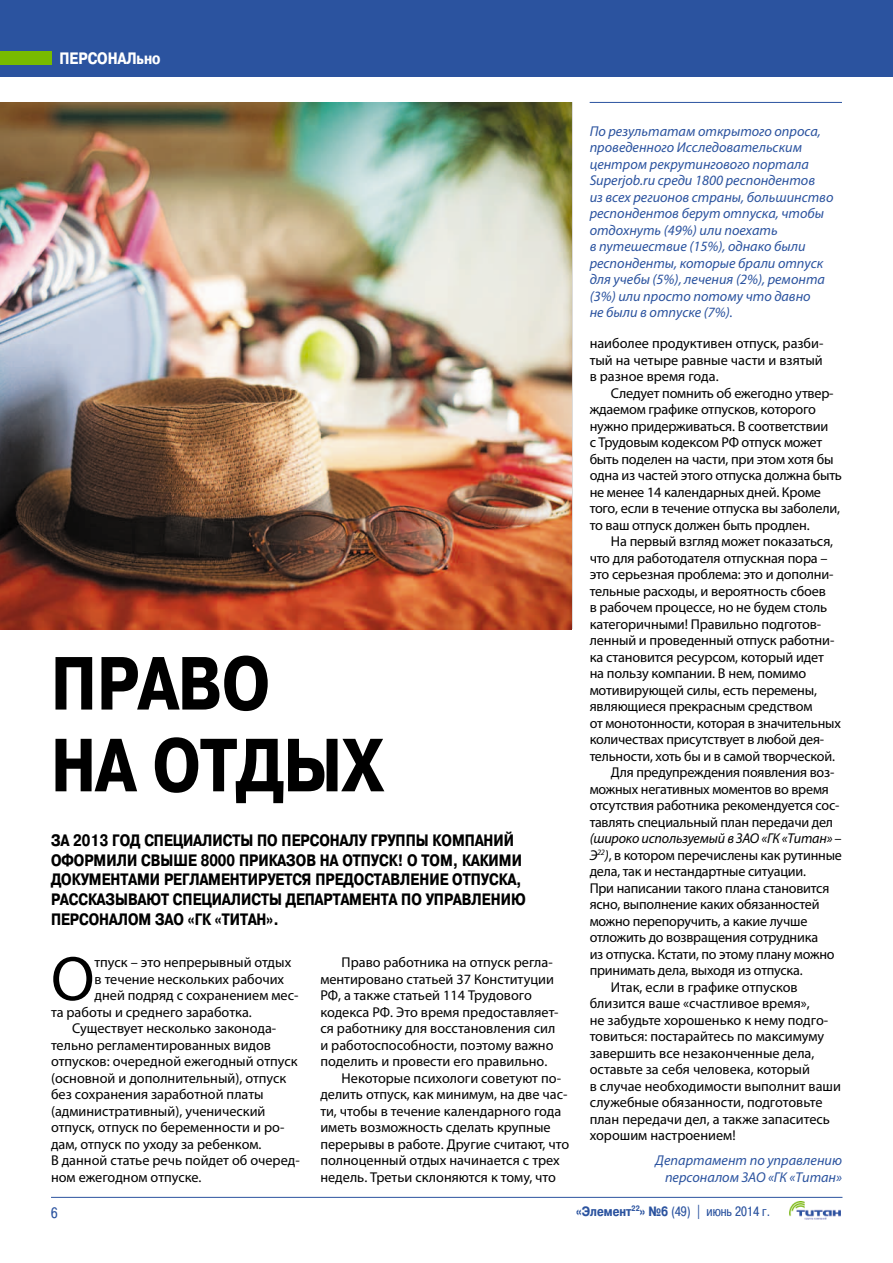
<style>
.page{position:relative;width:893px;height:1263px;background:#fff}
.page>*{position:absolute;margin:0;border:0;box-sizing:border-box;transform-origin:0 0}
.t1{font:700 75px/81.8px "Pragmatica Condensed Cyr";color:#000}
.t2{font:63.15px "Myriad Pro";color:#000}
.t3{font:700 16.5px/19.8px "Pragmatica Condensed Cyr";color:#000}
.t4{font:700 16.5px "Pragmatica Condensed Cyr";color:#fff}
.t5{font:15px "Pragmatica Condensed Cyr";color:#2b539f}
.t6{font:14.25px/16.5px "Myriad Pro";letter-spacing:-.01em;color:#000;text-align:justify}
.t7{font:italic 14.25px/16.5px "Myriad Pro";color:#2b539f;text-align:right}
.t8{font:italic 14.25px "Myriad Pro";letter-spacing:-.015em;color:#000}
.t9{font:13.5px "Pragmatica Condensed Cyr";color:#2b539f}
.s1{font-style:italic}
.s2{font-weight:700}
</style>
<div class="page">
<div style="left:0;top:0;width:893px;height:77px;background:#2b539f"></div>
<div style="left:0;top:51px;width:51px;height:13px;background:#78bb00"></div>
<hr style="left:51px;top:1197px;width:791px;height:1px;background:#2b539f">
<img style="left:790px;top:1201px;width:51px;height:18px">
<img style="left:0;top:102px;width:572px;height:527px">
<hr style="left:590px;top:102px;width:252px;height:1px;background:#2b539f">
<p class="t4" style="left:60px;top:49px;width:103px">персонально</p>
<h1 class="t1" style="left:51px;top:643px;width:334px">Право<br>на отдых</h1>
<p class="t3" style="left:51px;top:830px;width:476px">За 2013 год специалисты по персоналу Группы компаний оформили свыше 8000 приказов на отпуск! О том, какими документами регламентируется предоставление отпуска, рассказывают специалисты департамента по управлению персоналом ЗАО</p>
<p class="t3" style="left:188px;top:909px;width:93px">«ГК «Титан».</p>
<h2 class="t2" style="left:51px;top:940px;width:45px">О</h2>
<p class="t6" style="left:95px;top:954px;width:198px">тпуск – это непрерывный отдых</p>
<p class="t6" style="left:95px;top:970px;width:191px">в течение нескольких рабочих</p>
<p class="t6" style="left:95px;top:987px;width:205px">дней подряд с сохранением мес-</p>
<p class="t6" style="left:51px;top:1003px;width:202px">та работы и среднего заработка.</p>
<p class="t6" style="left:72px;top:1020px;width:205px">Существует несколько законода-</p>
<p class="t6" style="left:51px;top:1036px;width:222px">тельно регламентированных видов</p>
<p class="t6" style="left:51px;top:1053px;width:248px">отпусков: очередной ежегодный отпуск</p>
<p class="t6" style="left:51px;top:1069px;width:237px">(основной и дополнительный), отпуск</p>
<p class="t6" style="left:51px;top:1086px;width:214px">без сохранения заработной платы</p>
<p class="t6" style="left:51px;top:1102px;width:216px">(административный), ученический</p>
<p class="t6" style="left:51px;top:1119px;width:235px">отпуск, отпуск по беременности и ро-</p>
<p class="t6" style="left:51px;top:1135px;width:212px">дам, отпуск по уходу за ребенком.</p>
<p class="t6" style="left:51px;top:1152px;width:250px">В данной статье речь пойдет об очеред-</p>
<p class="t6" style="left:51px;top:1168px;width:152px">ном ежегодном отпуске.</p>
<p class="t6" style="left:342px;top:954px;width:213px">Право работника на отпуск регла-</p>
<p class="t6" style="left:320px;top:970px;width:235px">ментировано статьей 37 Конституции</p>
<p class="t6" style="left:320px;top:987px;width:213px">РФ, а также статьей 114 Трудового</p>
<p class="t6" style="left:320px;top:1003px;width:240px">кодекса РФ. Это время предоставляет-</p>
<p class="t6" style="left:320px;top:1020px;width:236px">ся работнику для восстановления сил</p>
<p class="t6" style="left:320px;top:1036px;width:235px">и работоспособности, поэтому важно</p>
<p class="t6" style="left:320px;top:1053px;width:229px">поделить и провести его правильно.</p>
<p class="t6" style="left:342px;top:1069px;width:221px">Некоторые психологи советуют по-</p>
<p class="t6" style="left:320px;top:1086px;width:248px">делить отпуск, как минимум, на две час-</p>
<p class="t6" style="left:320px;top:1102px;width:243px">ти, чтобы в течение календарного года</p>
<p class="t6" style="left:320px;top:1119px;width:232px">иметь возможность сделать крупные</p>
<p class="t6" style="left:320px;top:1135px;width:250px">перерывы в работе. Другие считают, что</p>
<p class="t6" style="left:320px;top:1152px;width:241px">полноценный отдых начинается с трех</p>
<p class="t6" style="left:320px;top:1168px;width:237px">недель. Третьи склоняются к тому, что</p>
<p class="t7" style="left:590px;top:123px;width:245px;text-align:left">По результатам открытого опроса, проведенного Исследовательским центром рекрутингового портала Superjob.ru среди 1800 респондентов<br>из всех регионов страны, большинство респондентов берут отпуска, чтобы отдохнуть (49%) или поехать<br>в путешествие (15%), однако были респонденты, которые брали отпуск для учебы (5%), лечения (2%), ремонта (3%) или просто потому что давно<br>не были в отпуске (7%).</p>
<p class="t6" style="left:590px;top:335px;width:235px">наиболее продуктивен отпуск, разби&shy;тый на четыре равные части и взятый в разное время года.</p>
<p class="t6" style="left:590px;top:385px;width:254px;text-align:left;text-indent:21px">Следует помнить об ежегодно утвер&shy;ждаемом графике отпусков, которого нужно придерживаться. В соответствии<br>с Трудовым кодексом РФ отпуск может быть поделен на части, при этом хотя бы одна из частей этого отпуска должна быть не менее 14 календарных дней. Кроме того, если в течение отпуска вы заболели, то ваш отпуск должен быть продлен.</p>
<p class="t6" style="left:611px;top:533px;width:224px">На первый взгляд может показаться,</p>
<p class="t6" style="left:590px;top:550px;width:240px">что для работодателя отпускная пора –</p>
<p class="t6" style="left:590px;top:566px;width:245px">это серьезная проблема: это и дополни-</p>
<p class="t6" style="left:590px;top:583px;width:238px">тельные расходы, и вероятность сбоев</p>
<p class="t6" style="left:590px;top:599px;width:239px">в рабочем процессе, но не будем столь</p>
<p class="t6" style="left:590px;top:616px;width:233px">категоричными! Правильно подготов-</p>
<p class="t6" style="left:590px;top:632px;width:246px">ленный и проведенный отпуск работни-</p>
<p class="t6" style="left:590px;top:649px;width:236px">ка становится ресурсом, который идет</p>
<p class="t6" style="left:590px;top:665px;width:218px">на пользу компании. В нем, помимо</p>
<p class="t6" style="left:590px;top:682px;width:229px">мотивирующей силы, есть перемены,</p>
<p class="t6" style="left:590px;top:698px;width:224px">являющиеся прекрасным средством</p>
<p class="t6" style="left:590px;top:715px;width:253px">от монотонности, которая в значительных</p>
<p class="t6" style="left:590px;top:731px;width:236px">количествах присутствует в любой дея-</p>
<p class="t6" style="left:590px;top:748px;width:247px">тельности, хоть бы и в самой творческой.</p>
<p class="t6" style="left:611px;top:764px;width:225px">Для предупреждения появления воз-</p>
<p class="t6" style="left:590px;top:781px;width:241px">можных негативных моментов во время</p>
<p class="t6" style="left:590px;top:797px;width:251px">отсутствия работника рекомендуется сос-</p>
<p class="t6" style="left:590px;top:814px;width:245px">тавлять специальный план передачи дел</p>
<p class="t8" style="left:590px;top:830px;width:253px">(широко используемый в ЗАО «ГК «Титан» –</p>
<p class="t6" style="left:590px;top:847px;width:254px"><span class="s1">Э</span><sup>22</sup><span class="s1">)</span>, в котором перечислены как рутинные</p>
<p class="t6" style="left:590px;top:863px;width:218px">дела, так и нестандартные ситуации.</p>
<p class="t6" style="left:590px;top:880px;width:241px">При написании такого плана становится</p>
<p class="t6" style="left:590px;top:896px;width:231px">ясно, выполнение каких обязанностей</p>
<p class="t6" style="left:590px;top:913px;width:219px">можно перепоручить, а какие лучше</p>
<p class="t6" style="left:590px;top:929px;width:230px">отложить до возвращения сотрудника</p>
<p class="t6" style="left:590px;top:946px;width:246px">из отпуска. Кстати, по этому плану можно</p>
<p class="t6" style="left:590px;top:962px;width:215px">принимать дела, выходя из отпуска.</p>
<p class="t6" style="left:611px;top:979px;width:188px">Итак, если в графике отпусков</p>
<p class="t6" style="left:590px;top:995px;width:222px">близится ваше «счастливое время»,</p>
<p class="t6" style="left:590px;top:1012px;width:240px">не забудьте хорошенько к нему подго-</p>
<p class="t6" style="left:590px;top:1028px;width:236px">товиться: постарайтесь по максимуму</p>
<p class="t6" style="left:590px;top:1045px;width:226px">завершить все незаконченные дела,</p>
<p class="t6" style="left:590px;top:1061px;width:222px">оставьте за себя человека, который</p>
<p class="t6" style="left:590px;top:1078px;width:253px">в случае необходимости выполнит ваши</p>
<p class="t6" style="left:590px;top:1094px;width:234px">служебные обязанности, подготовьте</p>
<p class="t6" style="left:590px;top:1111px;width:242px">план передачи дел, а также запаситесь</p>
<p class="t6" style="left:590px;top:1127px;width:147px">хорошим настроением!</p>
<p class="t7" style="left:656px;top:1152px;width:188px">Департамент по управлению персоналом ЗАО «ГК «Титан»</p>
<p class="t5" style="left:51px;top:1204px;width:8px">6</p>
<p class="t9" style="left:576px;top:1203px;width:195px"><span class="s2">«Элемент</span><sup>22</sup><span class="s2">» №6</span> (49) | июнь 2014 г.</p>
</div>
